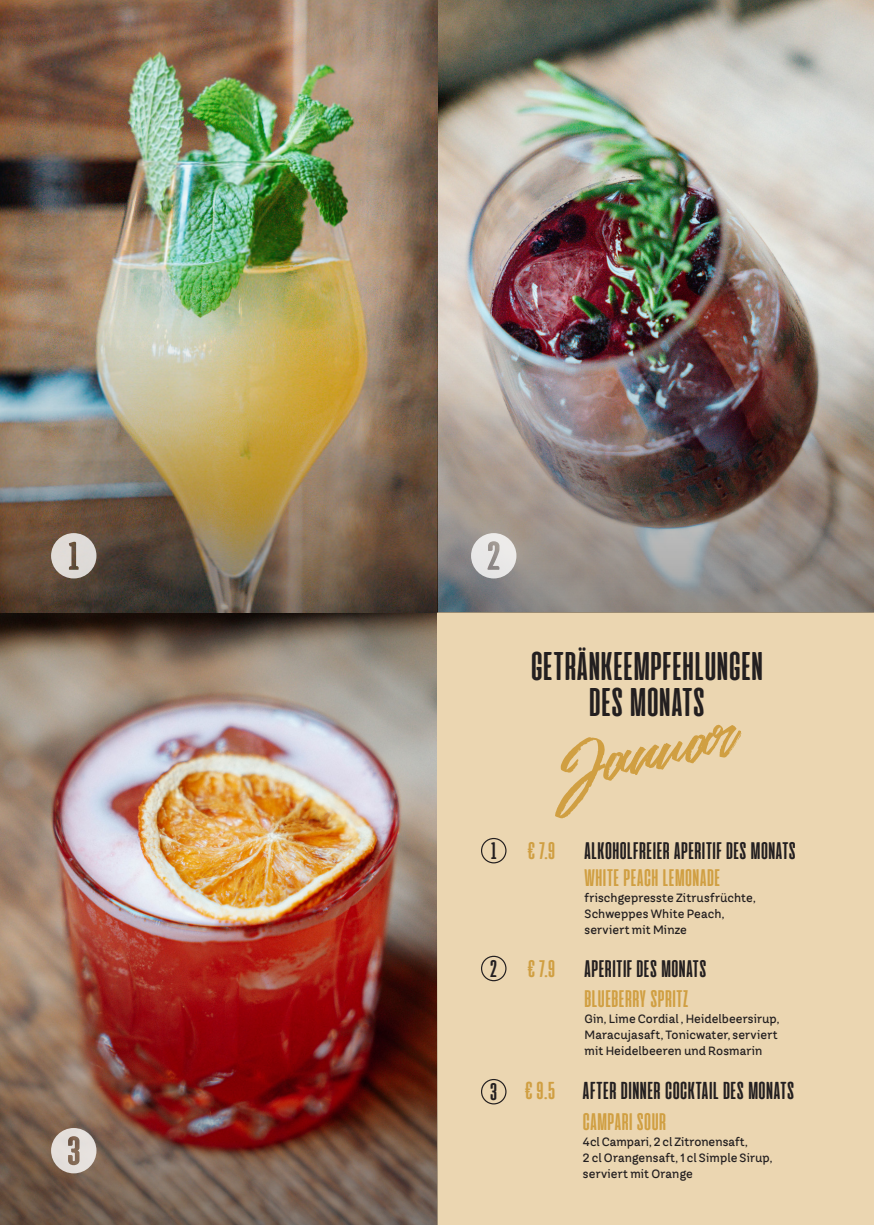
<style>
.page{position:relative;width:874px;height:1225px;background:#fff}
.page>*{position:absolute;margin:0;border:0;box-sizing:border-box;transform-origin:0 0}
.t1{font:52px "Highlander";color:#d09f42}
.t2{font:700 40px/36px "Cinematografica";letter-spacing:.02em;color:#231f20;text-align:center}
.t3{font:700 24.4px "Cinematografica";letter-spacing:.02em;color:#231f20}
.t4{font:700 24px/27px "Cinematografica";letter-spacing:.025em;color:#231f20}
.t5{font:700 24px "Cinematografica";letter-spacing:.02em;color:#d09f42}
.t6{font:500 12px/16px "TT Hazelnuts";letter-spacing:.005em;color:#231f20}
.s1{color:#d09f42}
</style>
<div class="page">
<img style="left:437px;top:0;width:436px;height:320px">
<img style="left:0;top:612px;width:437px;height:304px">
<img style="left:0;top:0;width:437px;height:320px">
<div style="left:437px;top:612px;width:436px;height:613px;background:#ebd6b1"></div>
<img style="left:0;top:320px;width:437px;height:292px">
<img style="left:0;top:916px;width:437px;height:309px">
<img style="left:437px;top:320px;width:436px;height:292px">
<svg style="left:51px;top:533px;width:45px;height:45px;background:#bbb2ab"></svg>
<svg style="left:471px;top:533px;width:45px;height:45px;background:#cfcccb"></svg>
<svg style="left:51px;top:1128px;width:45px;height:45px;background:#c2b6ae"></svg>
<div style="left:480px;top:955px;width:26px;height:26px;border:1px solid #231f20;border-radius:50%"></div>
<div style="left:480px;top:1079px;width:26px;height:25px;border:1px solid #231f20;border-radius:50%"></div>
<div style="left:480px;top:838px;width:26px;height:25px;border:1px solid #231f20;border-radius:50%"></div>
<p class="t2" style="left:530px;top:648px;width:233px">GETRÄNKEEMPFEHLUNGEN<br>DES MONATS</p>
<p class="t1" style="left:552px;top:743px;width:178px;rotate:-12deg">Januar</p>
<p class="t4" style="left:491px;top:837px;width:7px">1</p>
<p class="t4" style="left:584px;top:837px;width:213px;text-indent:-57px"><span class="s1">€ 7.9</span> ALKOHOLFREIER APERITIF DES MONATS<br><span class="s1">WHITE PEACH LEMONADE</span></p>
<p class="t6" style="left:584px;top:889px;width:173px">frischgepresste Zitrusfrüchte,<br>Schweppes White Peach,</p>
<p class="t6" style="left:584px;top:921px;width:104px">serviert mit Minze</p>
<p class="t4" style="left:490px;top:955px;width:8px">2</p>
<p class="t4" style="left:527px;top:955px;width:180px"><span class="s1">€ 7.9</span> APERITIF DES MONATS</p>
<p class="t5" style="left:584px;top:985px;width:105px">BLUEBERRY SPRITZ</p>
<p class="t6" style="left:584px;top:1010px;width:196px">Gin, Lime Cordial , Heidelbeersirup,<br>Maracujasaft, Tonicwater, serviert mit Heidelbeeren und Rosmarin</p>
<p class="t4" style="left:490px;top:1078px;width:8px">3</p>
<p class="t3" style="left:525px;top:1077px;width:270px"><span class="s1">€ 9.5</span> AFTER DINNER COCKTAIL DES MONATS</p>
<p class="t5" style="left:582px;top:1108px;width:84px">CAMPARI SOUR</p>
<p class="t6" style="left:582px;top:1133px;width:191px">4cl Campari, 2 cl Zitronensaft,<br>2 cl Orangensaft, 1 cl Simple Sirup, serviert mit Orange</p>
</div>
